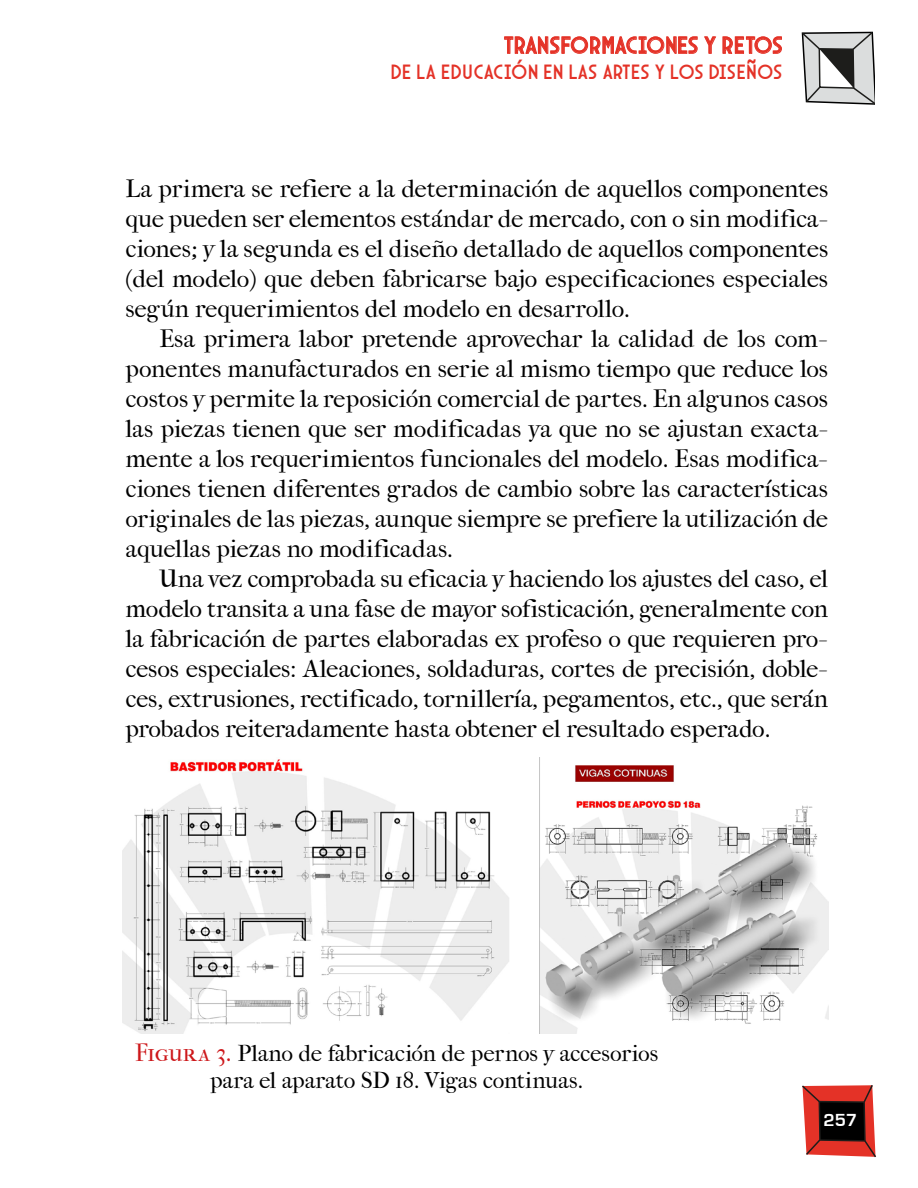
<style>
.page{position:relative;width:918px;height:1188px;background:#fff}
.page>*{position:absolute;margin:0;border:0;box-sizing:border-box;transform-origin:0 0}
.t1{font:24px "Arcane Nine";letter-spacing:.005em;color:#e43227}
.t2{font:21px/30px "IM FELL French Canon Roman";letter-spacing:-.01em;color:#000;text-align:justify}
.t3{font:21px "Arcane Nine";letter-spacing:.005em;color:#e43227}
.t4{font:19.5px/27px "IM FELL French Canon Roman";letter-spacing:-.005em;color:#000;text-align:center}
.t5{font:700 18px "Eurostile";color:#fff}
.s1{font-family:"IM FELL French Canon Roman SC";font-size:21px;color:#cd171a}
</style>
<div class="page">
<svg style="left:801px;top:31px;width:74px;height:74px"></svg>
<svg style="left:802px;top:1085px;width:74px;height:73px;background:#953630"></svg>
<svg style="left:504px;top:36px;width:194px;height:18px"></svg>
<svg style="left:704px;top:36px;width:78px;height:18px"></svg>
<img style="left:123px;top:758px;width:705px;height:276px">
<p class="t1" style="left:503px;top:31px;width:281px">TRANSFORMACIONES Y RETOS</p>
<p class="t3" style="left:390px;top:59px;width:394px">DE LA EDUCACIÓN EN LAS ARTES Y LOS DISEÑOS</p>
<p class="t2" style="left:125px;top:174px;width:704px">La primera se refiere a la determinación de aquellos componentes que pueden ser elementos estándar de mercado, con o sin modifica&shy;ciones; y la segunda es el diseño detallado de aquellos componentes (del modelo) que deben fabricarse bajo especificaciones especiales según requerimientos del modelo en desarrollo.</p>
<p class="t2" style="left:125px;top:324px;width:704px;text-indent:34px">Esa primera labor pretende aprovechar la calidad de los com&shy;ponentes manufacturados en serie al mismo tiempo que reduce los costos y permite la reposición comercial de partes. En algunos casos las piezas tienen que ser modificadas ya que no se ajustan exacta&shy;mente a los requerimientos funcionales del modelo. Esas modifica&shy;ciones tienen diferentes grados de cambio sobre las características originales de las piezas, aunque siempre se prefiere la utilización de aquellas piezas no modificadas.</p>
<p class="t2" style="left:125px;top:564px;width:704px;text-indent:34px">Una vez comprobada su eficacia y haciendo los ajustes del caso, el modelo transita a una fase de mayor sofisticación, generalmente con la fabricación de partes elaboradas ex profeso o que requieren pro&shy;cesos especiales: Aleaciones, soldaduras, cortes de precisión, doble&shy;ces, extrusiones, rectificado, tornillería, pegamentos, etc., que serán probados reiteradamente hasta obtener el resultado esperado.</p>
<p class="t4" style="left:135px;top:1040px;width:525px"><span class="s1">Figura 3.</span> Plano de fabricación de pernos y accesorios para el aparato SD 18. Vigas continuas.</p>
<p class="t5" style="left:824px;top:1110px;width:35px">257</p>
</div>
